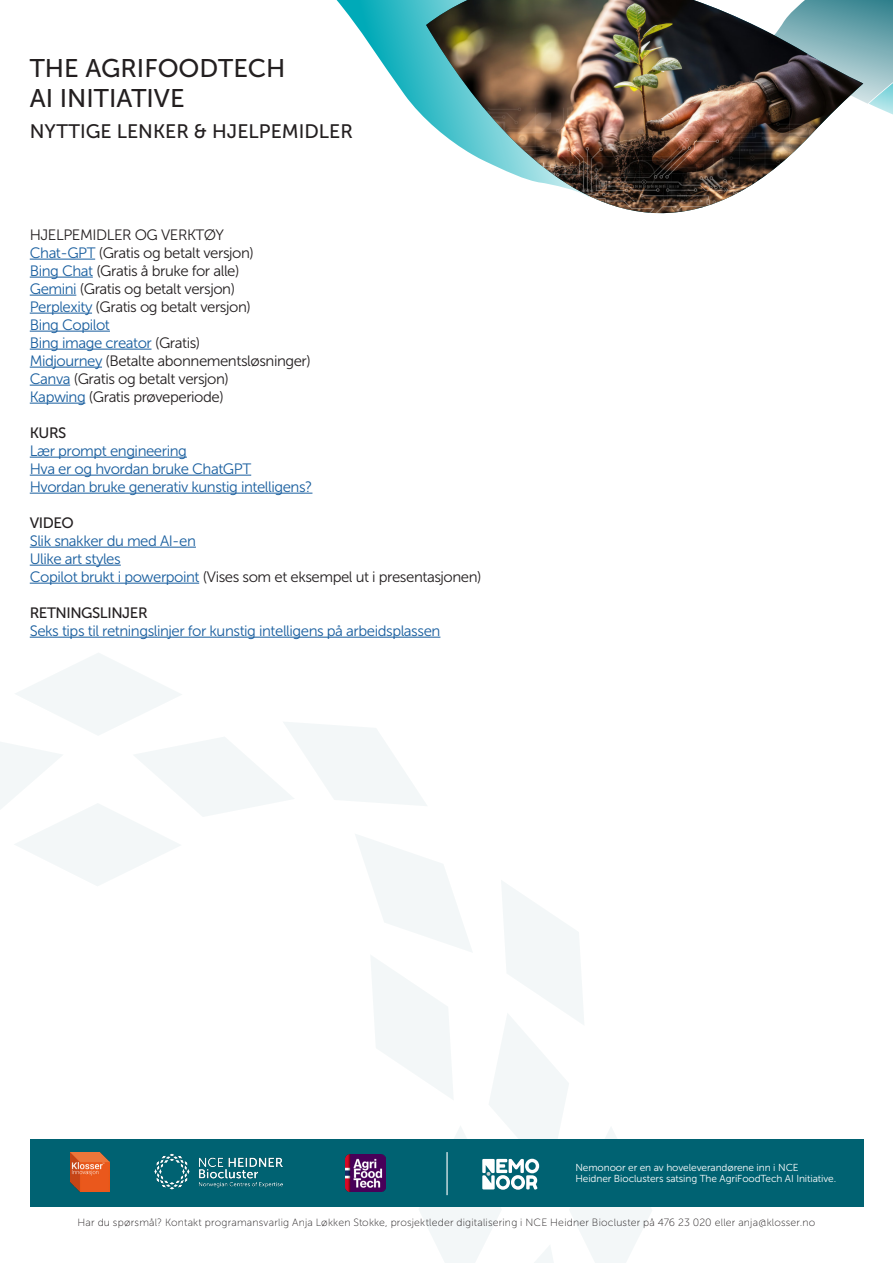
<style>
.page{position:relative;width:893px;height:1263px;background:#fff}
.page>*{position:absolute;margin:0;border:0;box-sizing:border-box;transform-origin:0 0}
.t1{font:25.5px/30.6px "Museo Sans 500";color:#231f20}
.t2{font:19.5px "Museo Sans 500";color:#231f20}
.t3{font:15px "Museo Sans 300";letter-spacing:-.03em;color:#231f20}
.t4{font:15px "Museo Sans 300";letter-spacing:-.03em;color:#175d9e}
.t5{font:15px "Museo Sans 500";letter-spacing:-.03em;color:#231f20}
.Bildetekst{font:10.5px "Museo Sans 100";letter-spacing:.02em;color:#231f20}
.Tekst_i_boks{font:10.2px/11.2px "Museo Sans 300";letter-spacing:-.01em;color:#fff}
.s1{color:#175d9e}
.s2{color:#231f20}
</style>
<div class="page">
<svg style="left:336px;top:0;width:90px;height:119px"></svg>
<svg style="left:863px;top:0;width:30px;height:115px"></svg>
<hr style="left:30px;top:259px;width:65px;height:1px;background:#175d9e">
<hr style="left:30px;top:277px;width:63px;height:1px;background:#175d9e">
<hr style="left:30px;top:295px;width:46px;height:1px;background:#175d9e">
<hr style="left:30px;top:313px;width:62px;height:1px;background:#175d9e">
<hr style="left:30px;top:331px;width:80px;height:1px;background:#175d9e">
<hr style="left:30px;top:349px;width:122px;height:1px;background:#175d9e">
<hr style="left:30px;top:367px;width:72px;height:1px;background:#175d9e">
<hr style="left:30px;top:385px;width:40px;height:1px;background:#175d9e">
<hr style="left:30px;top:403px;width:55px;height:1px;background:#175d9e">
<hr style="left:30px;top:457px;width:157px;height:1px;background:#175d9e">
<hr style="left:30px;top:475px;width:221px;height:1px;background:#175d9e">
<hr style="left:30px;top:493px;width:282px;height:1px;background:#175d9e">
<hr style="left:30px;top:547px;width:166px;height:1px;background:#175d9e">
<hr style="left:30px;top:565px;width:91px;height:1px;background:#175d9e">
<hr style="left:30px;top:583px;width:169px;height:1px;background:#175d9e">
<hr style="left:30px;top:637px;width:410px;height:1px;background:#175d9e">
<div style="left:30px;top:1139px;width:833px;height:67px;background:#006272"></div>
<svg style="left:0;top:653px;width:652px;height:610px"></svg>
<img style="left:345px;top:1154px;width:41px;height:37px">
<img style="left:71px;top:1152px;width:39px;height:39px">
<hr style="left:446px;top:1152px;width:2px;height:43px;background:#fff">
<img style="left:155px;top:1153px;width:128px;height:36px">
<img style="left:426px;top:0;width:437px;height:214px">
<p class="t1" style="left:30px;top:53px;width:257px">THE AGRIFOODTECH<br>AI INITIATIVE</p>
<p class="t2" style="left:30px;top:121px;width:325px">NYTTIGE LENKER &amp; HJELPEMIDLER</p>
<p class="t3" style="left:30px;top:226px;width:196px">HJELPEMIDLER OG VERKTØY</p>
<p class="t3" style="left:30px;top:244px;width:226px"><span class="s1">Chat-GPT</span> (Gratis og betalt versjon)</p>
<p class="t3" style="left:30px;top:262px;width:211px"><span class="s1">Bing Chat</span> (Gratis å bruke for alle)</p>
<p class="t3" style="left:30px;top:280px;width:207px"><span class="s1">Gemini</span> (Gratis og betalt versjon)</p>
<p class="t3" style="left:30px;top:298px;width:223px"><span class="s1">Perplexity</span> (Gratis og betalt versjon)</p>
<p class="t4" style="left:30px;top:316px;width:82px">Bing Copilot</p>
<p class="t4" style="left:30px;top:334px;width:172px">Bing image creator <span class="s2">(Gratis)</span></p>
<p class="t3" style="left:30px;top:352px;width:283px"><span class="s1">Midjourney</span> (Betalte abonnementsløsninger)</p>
<p class="t3" style="left:30px;top:370px;width:201px"><span class="s1">Canva</span> (Gratis og betalt versjon)</p>
<p class="t3" style="left:30px;top:388px;width:195px"><span class="s1">Kapwing</span> (Gratis prøveperiode)</p>
<p class="t5" style="left:30px;top:424px;width:38px">KURS</p>
<p class="t4" style="left:30px;top:442px;width:159px">Lær prompt engineering</p>
<p class="t4" style="left:30px;top:460px;width:223px">Hva er og hvordan bruke ChatGPT</p>
<p class="t4" style="left:30px;top:478px;width:284px">Hvordan bruke generativ kunstig intelligens?</p>
<p class="t5" style="left:30px;top:514px;width:45px">VIDEO</p>
<p class="t4" style="left:30px;top:532px;width:168px">Slik snakker du med AI-en</p>
<p class="t4" style="left:30px;top:550px;width:93px">Ulike art styles</p>
<p class="t3" style="left:30px;top:568px;width:453px"><span class="s1">Copilot brukt i powerpoint</span> (Vises som et eksempel ut i presentasjonen)</p>
<p class="t5" style="left:30px;top:604px;width:119px">RETNINGSLINJER</p>
<p class="t4" style="left:30px;top:622px;width:412px">Seks tips til retningslinjer for kunstig intelligens på arbeidsplassen</p>
<p class="Tekst_i_boks" style="left:575px;top:1161px;width:262px">Nemonoor er en av hoveleverandørene inn i NCE<br>Heidner Bioclusters satsing The AgriFoodTech AI Initiative.</p>
<p class="Bildetekst" style="left:78px;top:1216px;width:739px">Har du spørsmål? Kontakt programansvarlig Anja Løkken Stokke, prosjektleder digitalisering i NCE Heidner Biocluster på 476 23 020 eller anja@klosser.no</p>
</div>
